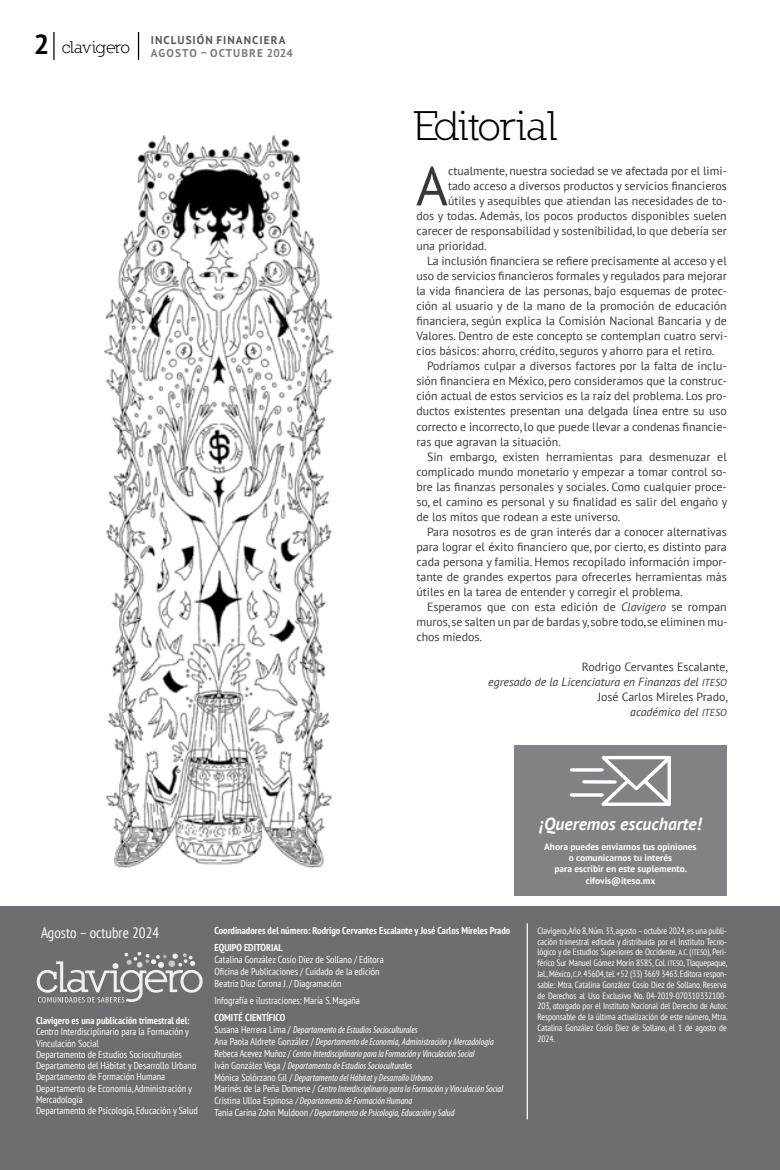
<style>
.page{position:relative;width:780px;height:1170px;background:#fff}
.page>*{position:absolute;margin:0;border:0;box-sizing:border-box;transform-origin:0 0}
.t1{font:54.75px "PT Sans";color:#383839}
.t2{font:42.5px "Nilland";letter-spacing:-.025em;color:#000}
.t3{font:27.38px "PT Sans Bold SC850";color:#000}
.t4{font:italic 700 17.5px "PT Sans";color:#fff}
.t5{font:condensed 15px "PT Sans";color:#fff}
.t6{font:11.88px/15px "PT Sans";color:#383839;text-align:right}
.t7{font:700 11.25px/13.2px "PT Sans";letter-spacing:.09em;color:#57585b}
.t8{font:italic condensed 10px/11.9px "Myriad Pro";color:#fff}
.t9{font:condensed 10px/11.2px "PT Sans";color:#fff}
.t10{font:700 condensed 10px/17.2px "PT Sans";color:#fff}
.t11{font:700 9.38px/11.2px "PT Sans";color:#fff;text-align:center}
.t12{font:condensed 9.12px/10.8px "PT Sans";letter-spacing:-.01em;color:#fff;text-align:justify}
.s1{color:#58595b}
.s2{font-style:italic}
.s3{font-family:"PT Sans Italic SC850";font-size:10.12px}
.s4{font-family:"PT Sans";font-style:normal}
.s5{font-family:"PT Sans Narrow SC850";font-stretch:normal;font-size:7.75px}
.s6{font-family:"PT Sans Narrow SC850";font-stretch:normal}
</style>
<div class="page">
<hr style="left:53px;top:32px;width:2px;height:28px;background:#000">
<svg style="left:138px;top:32px;width:1px;height:28px"></svg>
<img style="left:104px;top:135px;width:230px;height:733px">
<div style="left:0;top:906px;width:779px;height:263px;background:#6d6e71"></div>
<hr style="left:526px;top:923px;width:2px;height:196px;background:#fff">
<svg style="left:37px;top:952px;width:165px;height:50px"></svg>
<div style="left:514px;top:745px;width:212px;height:151px;background:#808285"></div>
<svg style="left:594px;top:756px;width:77px;height:50px"></svg>
<hr style="left:571px;top:768px;width:31px;height:3px;background:#fff">
<hr style="left:571px;top:793px;width:31px;height:3px;background:#fff">
<hr style="left:584px;top:780px;width:31px;height:3px;background:#fff">
<h3 class="t3" style="left:34px;top:26px;width:17px">2</h3>
<p class="t7" style="left:62px;top:33px;width:233px;text-indent:89px">INCLUSIÓN FINANCIERA <sup>clavigero</sup> <span class="s1">AGOSTO – OCTUBRE 2024</span></p>
<h2 class="t2" style="left:413px;top:101px;width:145px">Editorial</h2>
<h1 class="t1" style="left:416px;top:151px;width:34px">A</h1>
<p class="t6" style="left:448px;top:163px;width:280px">ctualmente, nuestra sociedad se ve afectada por el limi-</p>
<p class="t6" style="left:448px;top:178px;width:280px">tado acceso a diversos productos y servicios financieros</p>
<p class="t6" style="left:448px;top:193px;width:280px">útiles y asequibles que atiendan las necesidades de to-</p>
<p class="t6" style="left:416px;top:208px;width:312px">dos y todas. Además, los pocos productos disponibles suelen</p>
<p class="t6" style="left:416px;top:223px;width:312px">carecer de responsabilidad y sostenibilidad, lo que debería ser</p>
<p class="t6" style="left:416px;top:238px;width:72px">una prioridad.</p>
<p class="t6" style="left:427px;top:253px;width:301px">La inclusión financiera se refiere precisamente al acceso y el</p>
<p class="t6" style="left:416px;top:268px;width:312px">uso de servicios financieros formales y regulados para mejorar</p>
<p class="t6" style="left:416px;top:283px;width:312px">la vida financiera de las personas, bajo esquemas de protec-</p>
<p class="t6" style="left:416px;top:298px;width:312px">ción al usuario y de la mano de la promoción de educación</p>
<p class="t6" style="left:416px;top:313px;width:312px">financiera, según explica la Comisión Nacional Bancaria y de</p>
<p class="t6" style="left:416px;top:328px;width:313px">Valores. Dentro de este concepto se contemplan cuatro servi-</p>
<p class="t6" style="left:416px;top:343px;width:299px">cios básicos: ahorro, crédito, seguros y ahorro para el retiro.</p>
<p class="t6" style="left:427px;top:358px;width:301px">Podríamos culpar a diversos factores por la falta de inclu-</p>
<p class="t6" style="left:416px;top:373px;width:312px">sión financiera en México, pero consideramos que la construc-</p>
<p class="t6" style="left:416px;top:388px;width:312px">ción actual de estos servicios es la raíz del problema. Los pro-</p>
<p class="t6" style="left:416px;top:403px;width:312px">ductos existentes presentan una delgada línea entre su uso</p>
<p class="t6" style="left:416px;top:418px;width:312px">correcto e incorrecto, lo que puede llevar a condenas financie-</p>
<p class="t6" style="left:416px;top:433px;width:146px">ras que agravan la situación.</p>
<p class="t6" style="left:427px;top:448px;width:301px">Sin embargo, existen herramientas para desmenuzar el</p>
<p class="t6" style="left:416px;top:463px;width:312px">complicado mundo monetario y empezar a tomar control so-</p>
<p class="t6" style="left:416px;top:478px;width:312px">bre las finanzas personales y sociales. Como cualquier proce-</p>
<p class="t6" style="left:416px;top:493px;width:312px">so, el camino es personal y su finalidad es salir del engaño y</p>
<p class="t6" style="left:416px;top:508px;width:205px">de los mitos que rodean a este universo.</p>
<p class="t6" style="left:427px;top:523px;width:301px">Para nosotros es de gran interés dar a conocer alternativas</p>
<p class="t6" style="left:416px;top:538px;width:312px">para lograr el éxito financiero que, por cierto, es distinto para</p>
<p class="t6" style="left:416px;top:553px;width:312px">cada persona y familia. Hemos recopilado información impor-</p>
<p class="t6" style="left:416px;top:568px;width:312px">tante de grandes expertos para ofrecerles herramientas más</p>
<p class="t6" style="left:416px;top:583px;width:268px">útiles en la tarea de entender y corregir el problema.</p>
<p class="t6" style="left:427px;top:598px;width:301px">Esperamos que con esta edición de <span class="s2">Clavigero</span> se rompan</p>
<p class="t6" style="left:416px;top:613px;width:313px">muros, se salten un par de bardas y, sobre todo, se eliminen mu-</p>
<p class="t6" style="left:416px;top:628px;width:67px">chos miedos.</p>
<p class="t6" style="left:488px;top:658px;width:241px">Rodrigo Cervantes Escalante,<br><span class="s2">egresado de la Licenciatura en Finanzas del</span> <span class="s3">ITESO<br></span>José Carlos Mireles Prado,<br><span class="s2">académico del</span> <span class="s3">ITESO</span></p>
<h3 class="t4" style="left:539px;top:812px;width:164px">¡Queremos escucharte!</h3>
<p class="t11" style="left:544px;top:840px;width:154px">Ahora puedes enviarnos tus opiniones o comunicarnos tu interés<br>para escribir en este suplemento. cifovis@iteso.mx</p>
<p class="t5" style="left:41px;top:922px;width:120px">Agosto – octubre 2024</p>
<p class="t10" style="left:36px;top:1011px;width:155px">Clavigero es una publicación trimestral del:</p>
<p class="t9" style="left:36px;top:1025px;width:163px">Centro Interdisciplinario para la Formación y Vinculación Social<br>Departamento de Estudios Socioculturales Departamento del Hábitat y Desarrollo Urbano Departamento de Formación Humana Departamento de Economía, Administración y Mercadología<br>Departamento de Psicología, Educación y Salud</p>
<p class="t10" style="left:214px;top:921px;width:297px">Coordinadores del número: Rodrigo Cervantes Escalante y José Carlos Mireles Prado<br>EQUIPO EDITORIAL</p>
<p class="t9" style="left:214px;top:953px;width:171px;line-height:11.9px">Catalina González Cosío Diez de Sollano / Editora<br>Oficina de Publicaciones / Cuidado de la edición<br>Beatriz Díaz Corona J. / Diagramación</p>
<p class="t9" style="left:214px;top:994px;width:147px">Infografía e ilustraciones: María S. Magaña</p>
<p class="t10" style="left:214px;top:1008px;width:72px">COMITÉ CIENTÍFICO</p>
<p class="t8" style="left:214px;top:1023px;width:290px"><span class="s4">Susana Herrera Lima /</span> Departamento de Estudios Socioculturales<br><span class="s4">Ana Paola Aldrete González /</span> Departamento de Economía, Administración y Mercadología <span class="s4">Rebeca Acevez Muñoz /</span> Centro Interdisciplinario para la Formación y Vinculación Social<br><span class="s4">Iván González Vega /</span> Departamento de Estudios Socioculturales<br><span class="s4">Mónica Solórzano Gil /</span> Departamento del Hábitat y Desarrollo Urbano<br><span class="s4">Marinés de la Peña Domene /</span> Centro Interdisciplinario para la Formación y Vinculación Social <span class="s4">Cristina Ulloa Espinosa</span> / Departamento de Formación Humana<br><span class="s4">Tania Carina Zohn Muldoon</span> / Departamento de Psicología, Educación y Salud</p>
<p class="t12" style="left:537px;top:925px;width:191px">Clavigero, Año 8, Núm. 33, agosto – octubre 2024, es una publi&shy;cación trimestral editada y distribuida por el Instituto Tecno&shy;lógico y de Estudios Superiores de Occidente, <span class="s5">A</span><span class="s6">.</span><span class="s5">C</span>. (<span class="s5">ITESO</span>), Peri&shy;férico Sur Manuel Gómez Morín 8585, Col. <span class="s5">ITESO</span>, Tlaquepaque, Jal., México, <span class="s5">C</span><span class="s6">.</span><span class="s5">P</span><span class="s6">.</span> 45604, tel. +52 (33) 3669 3463. Editora respon&shy;sable: Mtra. Catalina González Cosío Diez de Sollano. Reserva de Derechos al Uso Exclusivo No. 04-2019-070310332100- 203, otorgado por el Instituto Nacional del Derecho de Autor.<br>Responsable de la última actualización de este número, Mtra.<br>Catalina González Cosío Diez de Sollano, el 1 de agosto de 2024.</p>
</div>
